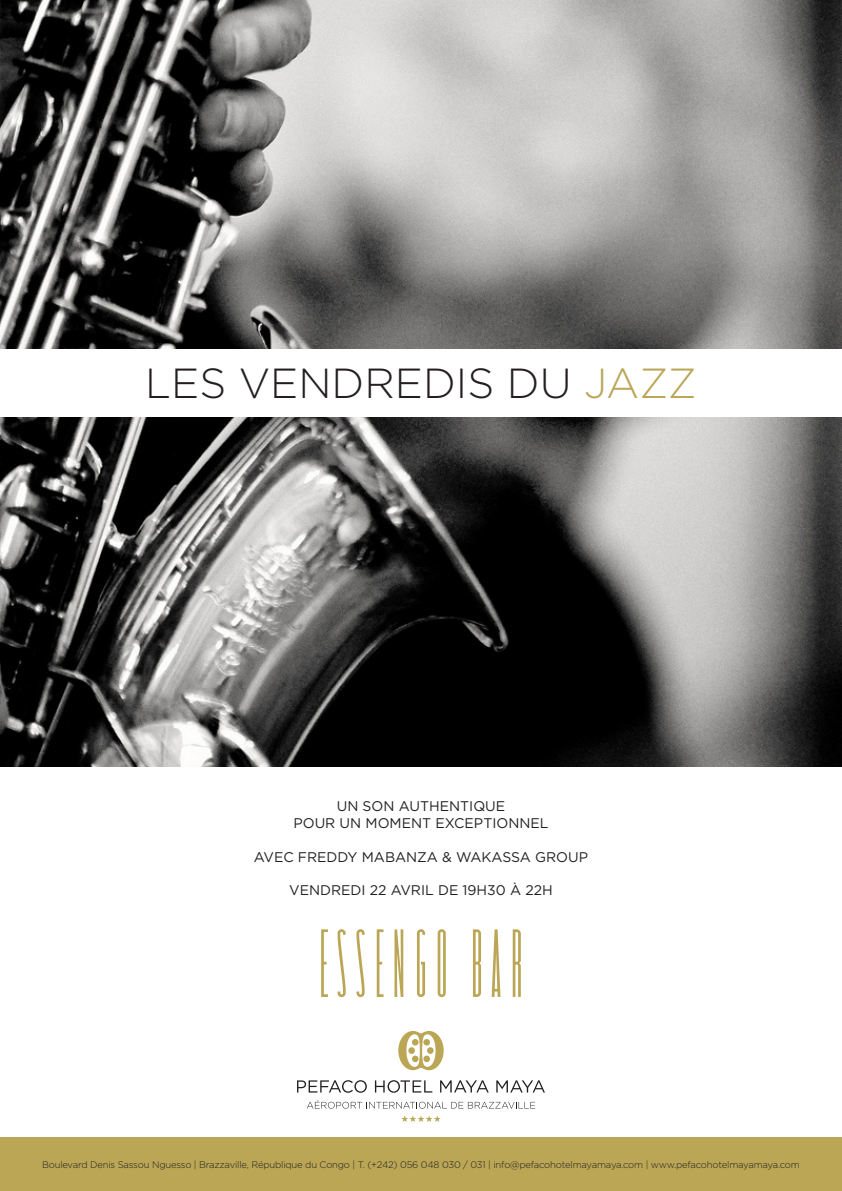
<style>
.page{position:relative;width:842px;height:1191px;background:#fff}
.page>*{position:absolute;margin:0;border:0;box-sizing:border-box;transform-origin:0 0}
.t1{font:300 42px "Gotham";color:#231f20}
.t2{font:14px "Gotham";color:#231f20}
.t3{font:300 9.5px "Gotham";letter-spacing:-.02em;color:#231f20}
.s1{color:#baa655}
</style>
<div class="page">
<img style="left:0;top:0;width:842px;height:766px">
<svg style="left:398px;top:1031px;width:46px;height:39px"></svg>
<svg style="left:297px;top:1080px;width:70px;height:12px"></svg>
<svg style="left:375px;top:1080px;width:57px;height:12px"></svg>
<svg style="left:440px;top:1080px;width:49px;height:12px"></svg>
<svg style="left:496px;top:1080px;width:49px;height:12px"></svg>
<svg style="left:307px;top:1100px;width:228px;height:8px"></svg>
<svg style="left:401px;top:1115px;width:40px;height:7px"></svg>
<div style="left:0;top:1137px;width:842px;height:54px;background:#baa655"></div>
<div style="left:0;top:349px;width:842px;height:68px;background:#fff"></div>
<svg style="left:321px;top:929px;width:7px;height:68px"></svg>
<svg style="left:338px;top:929px;width:8px;height:68px"></svg>
<svg style="left:356px;top:929px;width:9px;height:68px"></svg>
<svg style="left:377px;top:929px;width:6px;height:68px"></svg>
<svg style="left:394px;top:929px;width:9px;height:68px"></svg>
<svg style="left:417px;top:929px;width:8px;height:68px"></svg>
<svg style="left:438px;top:929px;width:8px;height:68px"></svg>
<svg style="left:473px;top:929px;width:8px;height:68px"></svg>
<svg style="left:492px;top:929px;width:8px;height:68px"></svg>
<svg style="left:513px;top:929px;width:8px;height:68px"></svg>
<p class="t1" style="left:145px;top:356px;width:553px">LES VENDREDIS DU <span class="s1">JAZZ</span></p>
<p class="t2" style="left:337px;top:797px;width:170px">UN SON AUTHENTIQUE</p>
<p class="t2" style="left:293px;top:814px;width:257px">POUR UN MOMENT EXCEPTIONNEL</p>
<p class="t2" style="left:254px;top:848px;width:336px">AVEC FREDDY MABANZA &amp; WAKASSA GROUP</p>
<p class="t2" style="left:289px;top:881px;width:265px">VENDREDI 22 AVRIL DE 19H30 À 22H</p>
<p class="t3" style="left:42px;top:1158px;width:759px">Boulevard Denis Sassou Nguesso | Brazzaville, République du Congo | T. (+242) 056 048 030 / 031 | info@pefacohotelmayamaya.com | www.pefacohotelmayamaya.com</p>
</div>
